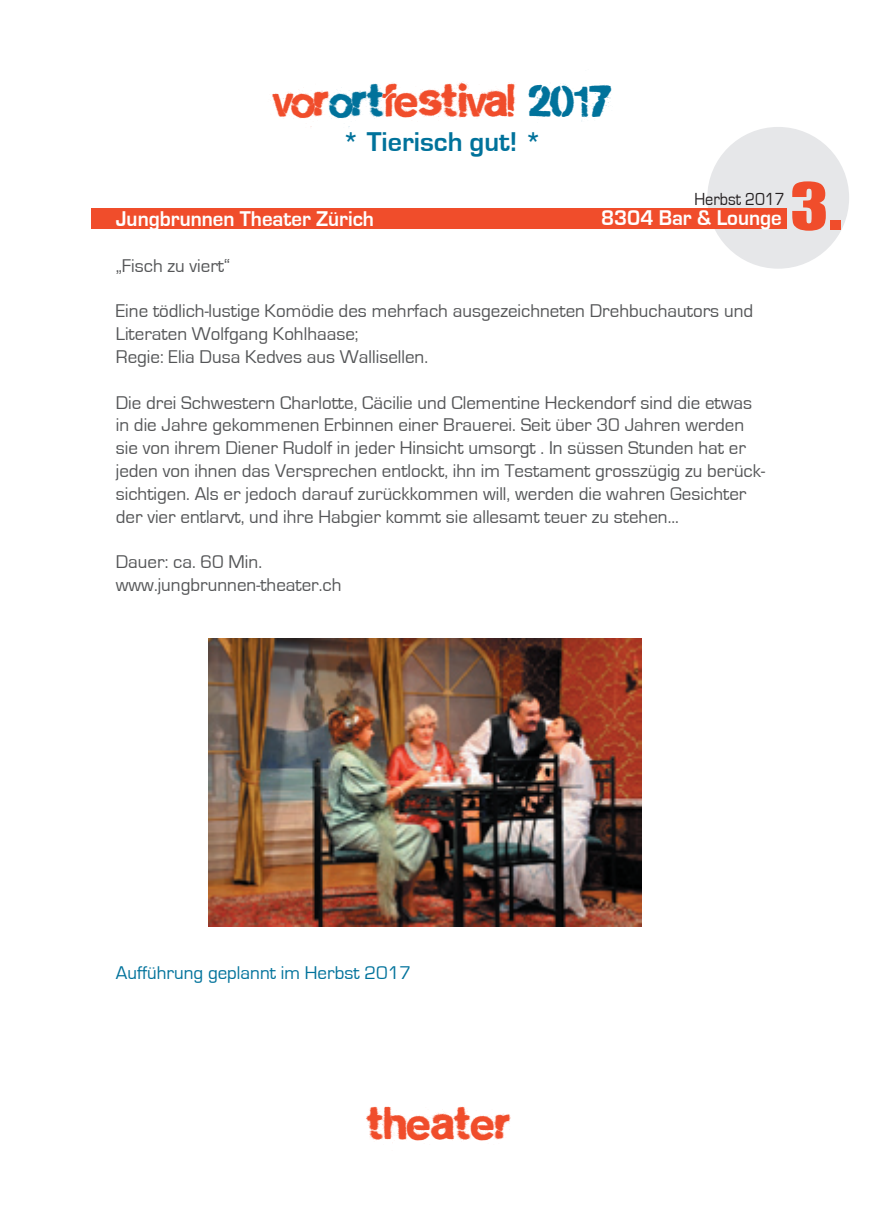
<style>
.page{position:relative;width:874px;height:1225px;background:#fff}
.page>*{position:absolute;margin:0;border:0;box-sizing:border-box;transform-origin:0 0}
.t1{font:60px "Impact";color:#f04d2b;scale:1.2 1}
.t2{font:48px "cityburnnightafternightandwespraypaintthewalls";color:#f04d2b}
.t3{font:700 28px "Eurostile";color:#00729b}
.t4{font:700 22px "Eurostile";color:#fff;scale:.95 1}
.t5{font:19px/22.8px "Eurostile";color:#545557}
.t6{font:19px "Eurostile";color:#00729b}
.t7{font:18px "Eurostile";color:#231f20;scale:.9 1}
.s1{color:#00729b}
</style>
<div class="page">
<div style="left:707px;top:127px;width:141px;height:142px;background:#e6e7e9;border-radius:50%"></div>
<div style="left:91px;top:209px;width:695px;height:20px;background:#f04d2b"></div>
<img style="left:209px;top:639px;width:432px;height:287px">
<h2 class="t2" style="left:274px;top:70px;width:337px">vor<span class="s1">ort</span>festival <span class="s1">2017</span></h2>
<h3 class="t3" style="left:342px;top:126px;width:201px">* Tierisch gut! *</h3>
<p class="t7" style="left:694px;top:189px;width:102px">Herbst 2017</p>
<p class="t4" style="left:600px;top:206px;width:192px">8304 Bar &amp; Lounge</p>
<p class="t4" style="left:116px;top:207px;width:273px">Jungbrunnen Theater Zürich</p>
<p class="t5" style="left:116px;top:254px;width:116px">„Fisch zu viert“</p>
<p class="t5" style="left:116px;top:300px;width:638px">Eine tödlich-lustige Komödie des mehrfach ausgezeichneten Drehbuchautors und<br>Literaten Wolfgang Kohlhaase;<br>Regie: Elia Dusa Kedves aus Wallisellen.</p>
<p class="t5" style="left:116px;top:391px;width:650px">Die drei Schwestern Charlotte, Cäcilie und Clementine Heckendorf sind die etwas in die Jahre gekommenen Erbinnen einer Brauerei. Seit über 30 Jahren werden sie von ihrem Diener Rudolf in jeder Hinsicht umsorgt . In süssen Stunden hat er jeden von ihnen das Versprechen entlockt, ihn im Testament grosszügig zu berück&shy;sichtigen. Als er jedoch darauf zurückkommen will, werden die wahren Gesichter der vier entlarvt, und ihre Habgier kommt sie allesamt teuer zu stehen...</p>
<p class="t5" style="left:116px;top:551px;width:227px">Dauer: ca. 60 Min. www.jungbrunnen-theater.ch</p>
<h1 class="t1" style="left:789px;top:160px;width:44px">3.</h1>
<p class="t6" style="left:116px;top:962px;width:296px">Aufführung geplannt im Herbst 2017</p>
<h2 class="t2" style="left:365px;top:1092px;width:145px">theater</h2>
</div>
